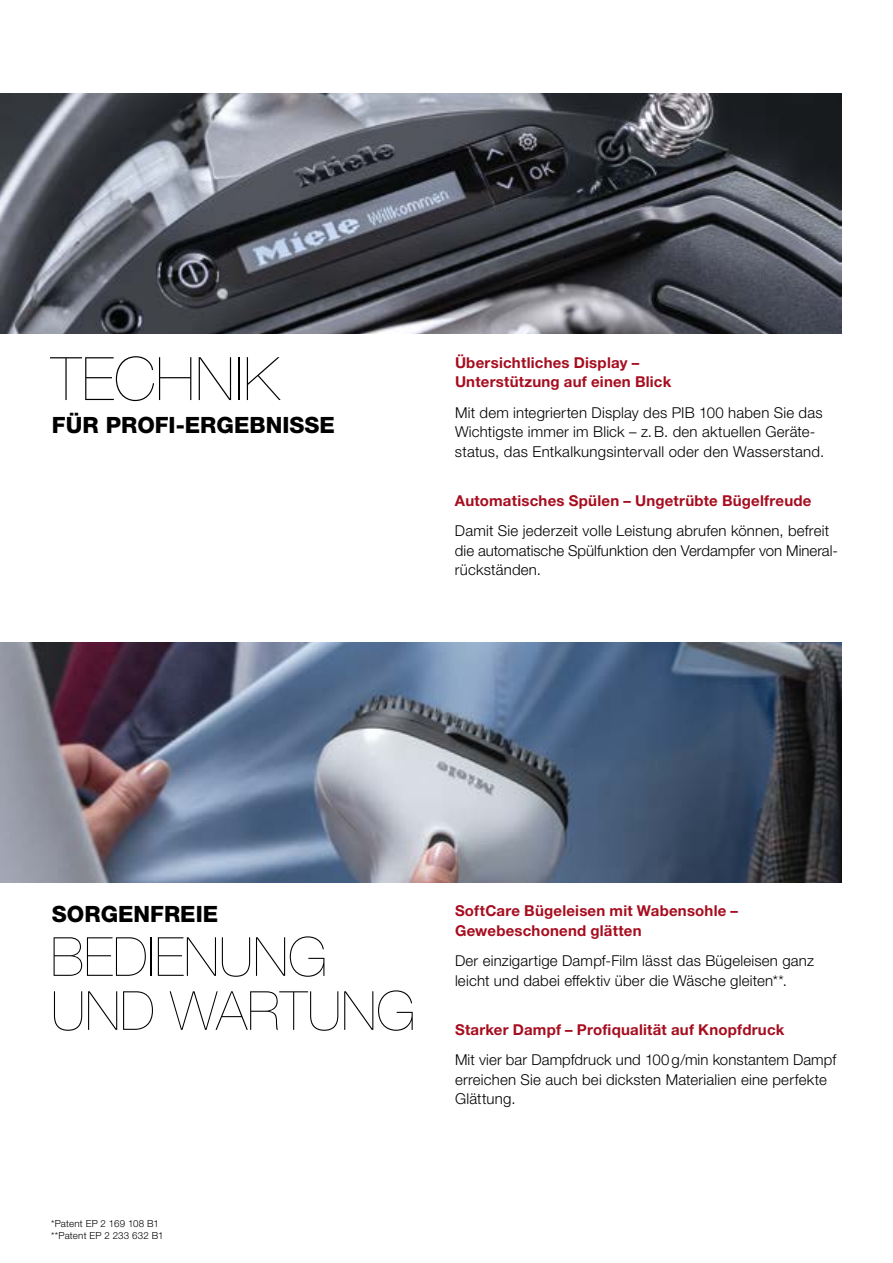
<style>
.page{position:relative;width:893px;height:1263px;background:#fff}
.page>*{position:absolute;margin:0;border:0;box-sizing:border-box;transform-origin:0 0}
.t1{font:200 60px "Helvetica Neue LTW1 G";letter-spacing:.015em;color:#000}
.t2{font:200 54px/54px "Helvetica Neue LTW1 G";color:#000}
.t3{font:800 22.5px "Helvetica Neue LTW1 G";color:#000}
.t4{font:300 15px/19.5px "Helvetica Neue LTW1 G";letter-spacing:.015em;color:#000}
.t5{font:700 15px/19.5px "Helvetica Neue LTW1 G";letter-spacing:.015em;color:#a60d1f}
.t6{font:300 9.75px/11.7px "Helvetica Neue LTW1 G";letter-spacing:.015em;color:#000}
</style>
<div class="page">
<img style="left:0;top:642px;width:842px;height:240px">
<img style="left:0;top:94px;width:842px;height:240px">
<h1 class="t1" style="left:51px;top:344px;width:230px">TECHNIK</h1>
<h3 class="t3" style="left:52px;top:412px;width:284px">FÜR PROFI-ERGEBNISSE</h3>
<p class="t5" style="left:455px;top:353px;width:218px">Übersichtliches Display –<br>Unterstützung auf einen Blick</p>
<p class="t4" style="left:455px;top:402px;width:371px">Mit dem integrierten Display des PIB 100 haben Sie das<br>Wichtigste immer im Blick – z.B. den aktuellen Geräte&shy;status, das Entkalkungsintervall oder den Wasserstand.</p>
<p class="t5" style="left:455px;top:491px;width:358px">Automatisches Spülen – Ungetrübte Bügelfreude</p>
<p class="t4" style="left:455px;top:521px;width:383px">Damit Sie jederzeit volle Leistung abrufen können, befreit die automatische Spülfunktion den Verdampfer von Mineral&shy;rückständen.</p>
<h3 class="t3" style="left:52px;top:900px;width:168px">SORGENFREIE</h3>
<h2 class="t2" style="left:51px;top:930px;width:366px">BEDIENUNG<br>UND WARTUNG</h2>
<p class="t5" style="left:455px;top:901px;width:285px">SoftCare Bügeleisen mit Wabensohle –<br>Gewebeschonend glätten</p>
<p class="t4" style="left:455px;top:951px;width:361px">Der einzigartige Dampf-Film lässt das Bügeleisen ganz leicht und dabei effektiv über die Wäsche gleiten**.</p>
<p class="t5" style="left:455px;top:1020px;width:331px">Starker Dampf – Profiqualität auf Knopfdruck</p>
<p class="t4" style="left:455px;top:1050px;width:383px">Mit vier bar Dampfdruck und 100g/min konstantem Dampf erreichen Sie auch bei dicksten Materialien eine perfekte<br>Glättung.</p>
<p class="t6" style="left:51px;top:1218px;width:114px">*Patent EP 2 169 108 B1 **Patent EP 2 233 632 B1</p>
</div>
